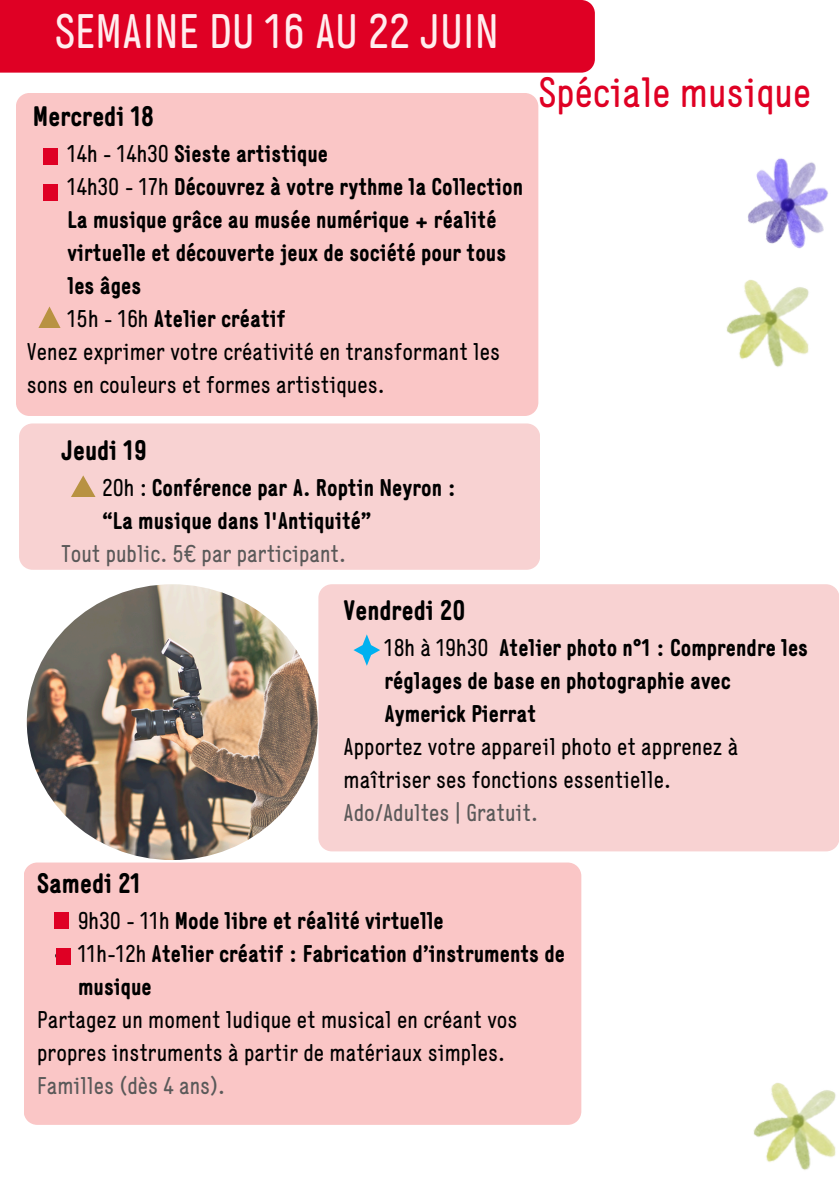
<style>
.page{position:relative;width:839px;height:1191px;background:#fff}
.page>*{position:absolute;margin:0;border:0;box-sizing:border-box;transform-origin:0 0}
.t1{font:48px "Generika";color:#ffedee}
.t2{font:42px "Generika";color:#df0024}
.t3{font:700 28px "Generika";color:#000}
.t4{font:700 24px/33px "Generika";color:#000}
.t5{font:24px/33px "Generika";color:#000}
.t6{font:24px "Generika";color:#5a5959}
.s1{font-weight:400}
</style>
<div class="page">
<div style="left:0;top:0;width:594px;height:73px;background:#df0024"></div>
<div style="left:19px;top:423px;width:521px;height:147px;background:#f8d2d2"></div>
<svg style="left:71px;top:475px;width:25px;height:22px"></svg>
<div style="left:16px;top:93px;width:522px;height:323px;background:#fac6c6"></div>
<div style="left:43px;top:184px;width:15px;height:16px;background:#df0024"></div>
<svg style="left:38px;top:307px;width:23px;height:21px"></svg>
<div style="left:43px;top:148px;width:15px;height:16px;background:#df0024"></div>
<div style="left:318px;top:584px;width:520px;height:267px;background:#f8d2d2"></div>
<div style="left:24px;top:863px;width:557px;height:262px;background:#fac6c6"></div>
<svg style="left:353px;top:634px;width:27px;height:32px"></svg>
<div style="left:54px;top:913px;width:15px;height:16px;background:#df0024"></div>
<div style="left:56px;top:948px;width:15px;height:16px;background:#df0024"></div>
<img style="left:753px;top:1083px;width:83px;height:87px">
<img style="left:748px;top:158px;width:80px;height:91px">
<img style="left:726px;top:280px;width:83px;height:87px">
<img style="left:27px;top:584px;width:291px;height:276px;border-radius:50%">
<h1 class="t1" style="left:55px;top:11px;width:445px">SEMAINE DU 16 AU 22 JUIN</h1>
<p class="t3" style="left:33px;top:104px;width:123px">Mercredi 18</p>
<p class="t4" style="left:68px;top:139px;width:262px"><span class="s1">14h - 14h30</span> Sieste artistique</p>
<p class="t4" style="left:68px;top:172px;width:457px"><span class="s1">14h30 - 17h</span> Découvrez à votre rythme la Collection La musique grâce au musée numérique + réalité virtuelle et découverte jeux de société pour tous les âges</p>
<p class="t4" style="left:68px;top:304px;width:219px"><span class="s1">15h - 16h</span> Atelier créatif</p>
<p class="t5" style="left:27px;top:337px;width:475px">Venez exprimer votre créativité en transformant les sons en couleurs et formes artistiques.</p>
<h2 class="t3" style="left:62px;top:438px;width:87px">Jeudi 19</h2>
<h3 class="t4" style="left:102px;top:473px;width:355px"><span class="s1">20h :</span> Conférence par A. Roptin Neyron : “La musique dans l'Antiquité”</h3>
<p class="t6" style="left:62px;top:543px;width:286px">Tout public. 5€ par participant.</p>
<h3 class="t2" style="left:539px;top:75px;width:274px">Spéciale musique</h3>
<p class="t3" style="left:343px;top:599px;width:123px">Vendredi 20</p>
<p class="t4" style="left:384px;top:633px;width:425px"><span class="s1">18h à 19h30</span> Atelier photo n°1 : Comprendre les réglages de base en photographie avec<br>Aymerick Pierrat</p>
<p class="t5" style="left:343px;top:732px;width:396px">Apportez votre appareil photo et apprenez à maîtriser ses fonctions essentielle.</p>
<h3 class="t6" style="left:343px;top:803px;width:196px">Ado/Adultes | Gratuit.</h3>
<p class="t3" style="left:37px;top:871px;width:105px">Samedi 21</p>
<p class="t4" style="left:78px;top:906px;width:367px"><span class="s1">9h30 - 11h</span> Mode libre et réalité virtuelle</p>
<p class="t4" style="left:78px;top:939px;width:488px"><span class="s1">11h-12h</span> Atelier créatif : Fabrication d’instruments de musique</p>
<h3 class="t5" style="left:37px;top:1005px;width:481px">Partagez un moment ludique et musical en créant vos propres instruments à partir de matériaux simples.</h3>
<p class="t6" style="left:37px;top:1075px;width:189px">Familles (dès 4 ans).</p>
</div>
